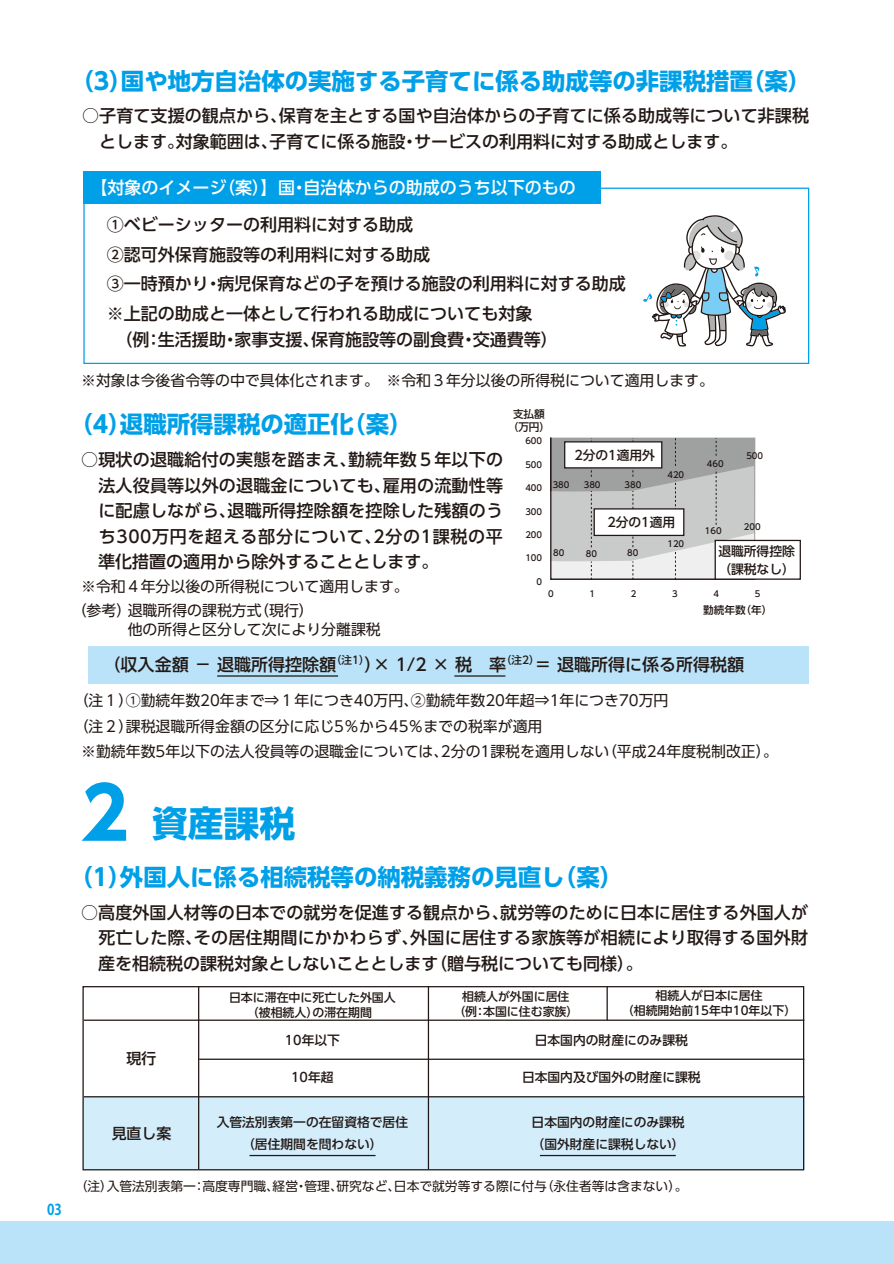
<style>
.page{position:relative;width:894px;height:1264px;background:#fff}
.page>*{position:absolute;margin:0;border:0;box-sizing:border-box;transform-origin:0 0}
.t1{font:700 35.7px "UD Shin Go Pro";color:#00a0e9}
.t2{font:700 23.4px "UD Shin Go Pro";color:#00a0e9}
.t3{font:500 16.95px/25.5px "UD Shin Go Pro";color:#221815}
.t4{font:500 16.95px "UD Shin Go Pro";color:#fff}
.t5{font:14.85px/19.2px "UD Shin Go Pro";color:#221815}
.t6{font:500 14.85px "UD Shin Go Pro";color:#221815}
.t7{font:700 14.85px "Koz Go Std";color:#00a0e9;scale:.87 1}
.t8{font:500 12.75px/22.4px "UD Shin Go Pro";color:#221815}
.t9{font:12.75px "UD Shin Go Pro";color:#221815}
.t10{font:500 11.85px/14.9px "UD Shin Go Pro";color:#221815;text-align:center}
.t11{font:500 10.65px/12.8px "UD Shin Go Pro";color:#221815;text-align:center}
.t12{font:500 8.55px "UD Shin Go Pro";color:#221815}
.s1{font-size:71.4px}
</style>
<div class="page">
<div style="left:0;top:1221px;width:893px;height:42px;background:#bae3f9"></div>
<div style="left:83px;top:171px;width:517px;height:33px;background:#00a0e9"></div>
<div style="left:88px;top:646px;width:720px;height:37px;background:#bae3f9"></div>
<hr style="left:217px;top:675px;width:121px;height:1px;background:#221815">
<hr style="left:454px;top:675px;width:51px;height:1px;background:#221815">
<div style="left:83px;top:1096px;width:721px;height:73px;background:#d3edfb"></div>
<div style="left:82px;top:985px;width:722px;height:185px;border:1px solid #221815"></div>
<hr style="left:84px;top:1019px;width:720px;height:1px;background:#221815">
<hr style="left:199px;top:1058px;width:605px;height:1px;background:#221815">
<hr style="left:84px;top:1096px;width:720px;height:1px;background:#221815">
<hr style="left:198px;top:985px;width:1px;height:183px;background:#221815">
<hr style="left:428px;top:985px;width:1px;height:183px;background:#221815">
<hr style="left:606px;top:985px;width:1px;height:35px;background:#221815">
<svg style="left:550px;top:437px;width:206px;height:143px;background:#bdbdbd"></svg>
<div style="left:564px;top:441px;width:98px;height:27px;background:#fff;border:1px solid #221815"></div>
<div style="left:593px;top:508px;width:91px;height:28px;background:#fff;border:1px solid #221815"></div>
<div style="left:714px;top:540px;width:86px;height:39px;background:#fff;border:1px solid #221815"></div>
<hr style="left:249px;top:1154px;width:126px;height:2px;background:#221815">
<hr style="left:540px;top:1154px;width:135px;height:2px;background:#221815">
<svg style="left:643px;top:215px;width:142px;height:131px"></svg>
<p class="t7" style="left:47px;top:1199px;width:19px">03</p>
<h2 class="t2" style="left:70px;top:62px;width:742px">（3）国や地方自治体の実施する子育てに係る助成等の非課税措置（案）</h2>
<p class="t3" style="left:82px;top:103px;width:728px">○子育て支援の観点から、保育を主とする国や自治体からの子育てに係る助成等について非課税　とします。対象範囲は、子育てに係る施設・サービスの利用料に対する助成とします。</p>
<p class="t4" style="left:90px;top:173px;width:487px">【対象のイメージ（案）】国・自治体からの助成のうち以下のもの</p>
<p class="t3" style="left:107px;top:209px;width:520px;line-height:29.7px">①ベビーシッターの利用料に対する助成<br>②認可外保育施設等の利用料に対する助成<br>③一時預かり・病児保育などの子を預ける施設の利用料に対する助成※上記の助成と一体として行われる助成についても対象</p>
<p class="t3" style="left:107px;top:326px;width:452px">　（例：生活援助・家事支援、保育施設等の副食費・交通費等）</p>
<p class="t5" style="left:81px;top:371px;width:634px">※対象は今後省令等の中で具体化されます。　※令和３年分以後の所得税について適用します。</p>
<h2 class="t2" style="left:69px;top:405px;width:344px">（4）退職所得課税の適正化（案）</h2>
<p class="t3" style="left:81px;top:446px;width:423px;text-align:justify">○現状の退職給付の実態を踏まえ、勤続年数５年以下の　法人役員等以外の退職金についても、雇用の流動性等　に配慮しながら、退職所得控除額を控除した残額のう　ち300万円を超える部分について、2分の1課税の平　準化措置の適用から除外することとします。</p>
<p class="t5" style="left:81px;top:576px;width:329px">※令和４年分以後の所得税について適用します。</p>
<p class="t11" style="left:507px;top:407px;width:44px">支払額（万円）</p>
<p class="t12" style="left:525px;top:434px;width:18px">600</p>
<p class="t12" style="left:525px;top:457px;width:18px">500</p>
<p class="t12" style="left:525px;top:481px;width:18px">400</p>
<p class="t12" style="left:525px;top:504px;width:18px">300</p>
<p class="t12" style="left:525px;top:527px;width:18px">200</p>
<p class="t12" style="left:525px;top:551px;width:18px">100</p>
<p class="t12" style="left:536px;top:574px;width:7px">0</p>
<p class="t8" style="left:574px;top:443px;width:82px">2分の1適用外</p>
<p class="t12" style="left:552px;top:477px;width:18px">380</p>
<p class="t12" style="left:583px;top:477px;width:18px">380</p>
<p class="t12" style="left:624px;top:477px;width:18px">380</p>
<p class="t12" style="left:667px;top:467px;width:18px">420</p>
<p class="t8" style="left:607px;top:510px;width:69px">2分の1適用</p>
<p class="t12" style="left:553px;top:545px;width:13px">80</p>
<p class="t12" style="left:585px;top:546px;width:13px">80</p>
<p class="t12" style="left:627px;top:546px;width:13px">80</p>
<p class="t12" style="left:667px;top:536px;width:18px">120</p>
<p class="t12" style="left:706px;top:457px;width:18px">460</p>
<p class="t12" style="left:746px;top:448px;width:18px">500</p>
<p class="t12" style="left:704px;top:524px;width:18px">160</p>
<p class="t12" style="left:743px;top:519px;width:18px">200</p>
<p class="t8" style="left:718px;top:542px;width:78px;line-height:17px">退職所得控除（課税なし）</p>
<p class="t12" style="left:548px;top:586px;width:7px">0</p>
<p class="t12" style="left:589px;top:586px;width:7px">1</p>
<p class="t12" style="left:630px;top:586px;width:7px">2</p>
<p class="t12" style="left:672px;top:586px;width:7px">3</p>
<p class="t12" style="left:713px;top:586px;width:7px">4</p>
<p class="t12" style="left:754px;top:586px;width:7px">5</p>
<p class="t5" style="left:72px;top:600px;width:61px">（参考）</p>
<p class="t5" style="left:128px;top:600px;width:254px">退職所得の課税方式（現行）<br>他の所得と区分して次により分離課税</p>
<p class="t11" style="left:703px;top:603px;width:71px">勤続年数（年）</p>
<p class="t3" style="left:104px;top:651px;width:642px">（収入金額 － 退職所得控除額<sup>（注1）</sup>）× 1/2 × 税　率<sup>（注2）</sup>＝ 退職所得に係る所得税額</p>
<p class="t5" style="left:74px;top:690px;width:596px">（注１）①勤続年数20年まで⇒１年につき40万円、②勤続年数20年超⇒1年につき70万円</p>
<p class="t5" style="left:74px;top:716px;width:470px">（注２）課税退職所得金額の区分に応じ5％から45％までの税率が適用</p>
<p class="t5" style="left:81px;top:741px;width:698px">※勤続年数5年以下の法人役員等の退職金については、2分の1課税を適用しない（平成24年度税制改正）。</p>
<h1 class="t1" style="left:81px;top:793px;width:215px"><span class="s1">2</span> 資産課税</h1>
<h2 class="t2" style="left:69px;top:858px;width:555px">（1）外国人に係る相続税等の納税義務の見直し（案）</h2>
<p class="t3" style="left:81px;top:899px;width:728px;text-align:justify">○高度外国人材等の日本での就労を促進する観点から、就労等のために日本に居住する外国人が　死亡した際、その居住期間にかかわらず、外国に居住する家族等が相続により取得する国外財　産を相続税の課税対象としないこととします（贈与税についても同様）。　</p>
<p class="t10" style="left:229px;top:989px;width:168px">日本に滞在中に死亡した外国人（被相続人）の滞在期間</p>
<p class="t10" style="left:453px;top:988px;width:127px">相続人が外国に居住<br>（例：本国に住む家族）</p>
<p class="t10" style="left:621px;top:987px;width:176px">相続人が日本に居住<br>（相続開始前15年中10年以下）</p>
<p class="t8" style="left:285px;top:1028px;width:57px">10年以下</p>
<p class="t8" style="left:528px;top:1028px;width:161px">｠日本国内の財産にのみ課税</p>
<p class="t8" style="left:515px;top:1065px;width:186px">｠日本国内及び国外の財産に課税</p>
<p class="t8" style="left:217px;top:1110px;width:193px;text-align:center">入管法別表第一の在留資格で居住（居住期間を問わない）</p>
<p class="t8" style="left:531px;top:1110px;width:155px">日本国内の財産にのみ課税（国外財産に課税しない）</p>
<p class="t9" style="left:75px;top:1175px;width:614px">（注）入管法別表第一：高度専門職、経営・管理、研究など、日本で就労等する際に付与（永住者等は含まない）。</p>
<p class="t6" style="left:127px;top:1045px;width:31px">現行</p>
<p class="t8" style="left:291px;top:1065px;width:44px">10年超</p>
<p class="t6" style="left:112px;top:1120px;width:61px">見直し案</p>
</div>
